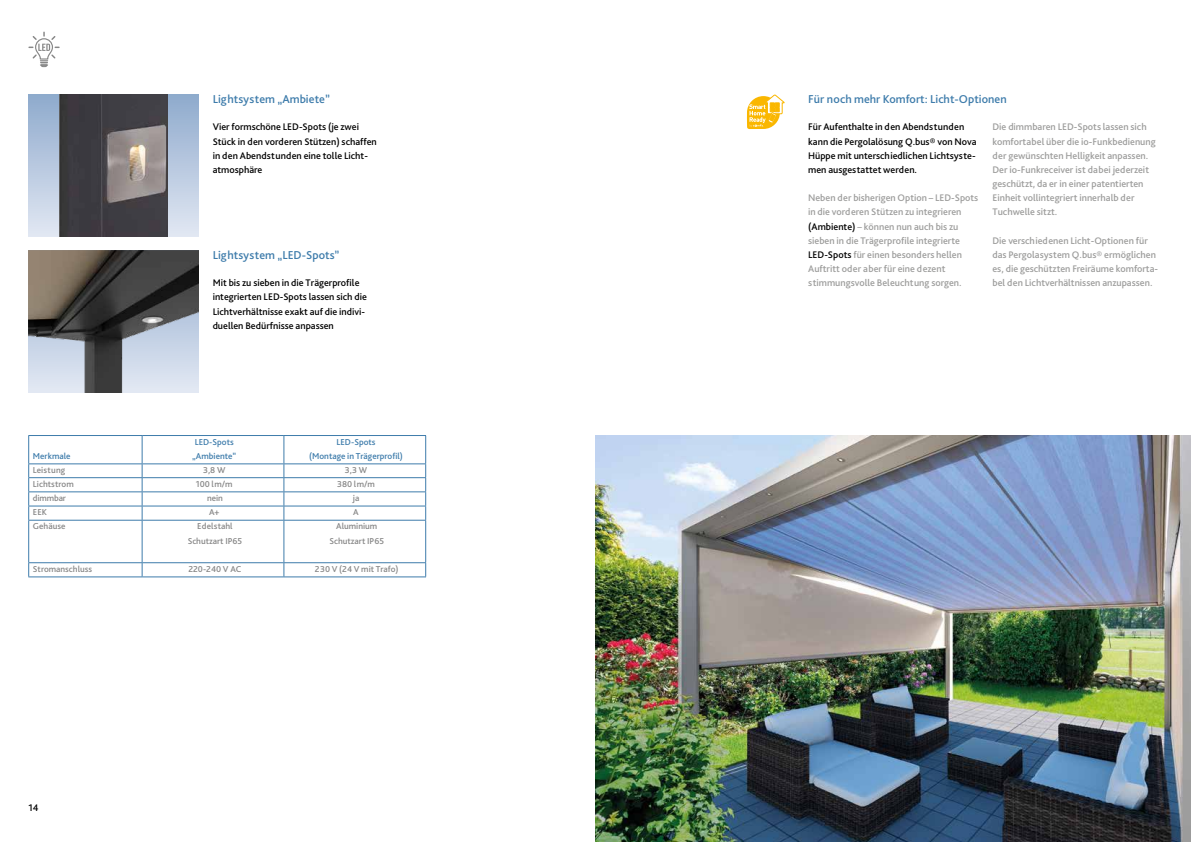
<style>
.page{position:relative;width:1191px;height:842px;background:#fff}
.page>*{position:absolute;margin:0;border:0;box-sizing:border-box;transform-origin:0 0}
.t1{font:500 12px "Bliss Pro";letter-spacing:.005em;color:#3e7cab}
.t2{font:500 10px/14.2px "Bliss Pro";color:#9d9d9c}
.t3{font:500 10px/14.2px "Bliss Pro";color:#000}
.t4{font:500 9px/14.2px "Bliss Pro";color:#878787;text-align:center}
.t5{font:500 9px/14.2px "Bliss Pro";color:#3e7cab}
.s1{color:#000}
</style>
<div class="page">
<svg style="left:28px;top:31px;width:32px;height:36px"></svg>
<img style="left:595px;top:435px;width:596px;height:407px">
<img style="left:28px;top:251px;width:170px;height:142px">
<div style="left:28px;top:95px;width:170px;height:142px;background:linear-gradient(to bottom,#8faacd,#e1e7f3)"></div>
<img style="left:59px;top:95px;width:109px;height:142px">
<svg style="left:747px;top:95px;width:37px;height:34px"></svg>
<hr style="left:28px;top:435px;width:114px;height:1px;background:#3e7cab">
<hr style="left:142px;top:435px;width:142px;height:1px;background:#3e7cab">
<hr style="left:284px;top:435px;width:142px;height:1px;background:#3e7cab">
<hr style="left:28px;top:463px;width:114px;height:1px;background:#3e7cab">
<hr style="left:142px;top:463px;width:142px;height:1px;background:#3e7cab">
<hr style="left:284px;top:463px;width:142px;height:1px;background:#3e7cab">
<hr style="left:28px;top:477px;width:114px;height:1px;background:#3e7cab">
<hr style="left:142px;top:477px;width:142px;height:1px;background:#3e7cab">
<hr style="left:284px;top:477px;width:142px;height:1px;background:#3e7cab">
<hr style="left:28px;top:491px;width:114px;height:1px;background:#3e7cab">
<hr style="left:142px;top:491px;width:142px;height:1px;background:#3e7cab">
<hr style="left:284px;top:491px;width:142px;height:1px;background:#3e7cab">
<hr style="left:28px;top:506px;width:114px;height:1px;background:#3e7cab">
<svg style="left:28px;top:436px;width:1px;height:84px"></svg>
<hr style="left:142px;top:506px;width:142px;height:1px;background:#3e7cab">
<svg style="left:142px;top:436px;width:1px;height:84px"></svg>
<hr style="left:284px;top:506px;width:142px;height:1px;background:#3e7cab">
<svg style="left:283px;top:436px;width:1px;height:84px"></svg>
<svg style="left:425px;top:436px;width:1px;height:84px"></svg>
<hr style="left:28px;top:520px;width:114px;height:1px;background:#3e7cab">
<hr style="left:28px;top:520px;width:1px;height:42px;background:#3e7cab">
<hr style="left:142px;top:520px;width:142px;height:1px;background:#3e7cab">
<hr style="left:142px;top:520px;width:1px;height:42px;background:#3e7cab">
<hr style="left:284px;top:520px;width:142px;height:1px;background:#3e7cab">
<hr style="left:283px;top:520px;width:1px;height:42px;background:#3e7cab">
<hr style="left:425px;top:520px;width:1px;height:42px;background:#3e7cab">
<hr style="left:28px;top:562px;width:114px;height:1px;background:#3e7cab">
<svg style="left:28px;top:563px;width:1px;height:13px"></svg>
<hr style="left:142px;top:562px;width:142px;height:1px;background:#3e7cab">
<svg style="left:142px;top:563px;width:1px;height:13px"></svg>
<hr style="left:284px;top:562px;width:142px;height:1px;background:#3e7cab">
<svg style="left:283px;top:563px;width:1px;height:13px"></svg>
<svg style="left:425px;top:563px;width:1px;height:13px"></svg>
<hr style="left:28px;top:576px;width:114px;height:1px;background:#3e7cab">
<hr style="left:142px;top:576px;width:142px;height:1px;background:#3e7cab">
<hr style="left:284px;top:576px;width:142px;height:1px;background:#3e7cab">
<p class="t1" style="left:213px;top:92px;width:119px">Lightsystem „Ambiete”</p>
<p class="t3" style="left:213px;top:120px;width:166px">Vier formschöne LED-Spots (je zwei<br>Stück in den vorderen Stützen) schaffen in den Abendstunden eine tolle Licht&shy;atmosphäre</p>
<p class="t1" style="left:213px;top:248px;width:128px">Lightsystem „LED-Spots”</p>
<p class="t5" style="left:33px;top:449px;width:39px">Merkmale</p>
<p class="t3" style="left:213px;top:276px;width:156px">Mit bis zu sieben in die Trägerprofile integrierten LED-Spots lassen sich die Lichtverhältnisse exakt auf die indivi&shy;duellen Bedürfnisse anpassen</p>
<p class="t5" style="left:192px;top:434px;width:45px">LED-Spots „Ambiente”</p>
<p class="t5" style="left:309px;top:434px;width:95px;text-align:center">LED-Spots<br>(Montage in Trägerprofil)</p>
<p class="t4" style="left:33px;top:463px;width:34px">Leistung</p>
<p class="t4" style="left:203px;top:463px;width:24px">3,8 W</p>
<p class="t4" style="left:345px;top:463px;width:24px">3,3 W</p>
<p class="t4" style="left:33px;top:477px;width:42px">Lichtstrom</p>
<p class="t4" style="left:196px;top:477px;width:38px">100 lm/m</p>
<p class="t4" style="left:337px;top:477px;width:39px">380 lm/m</p>
<p class="t4" style="left:33px;top:491px;width:35px">dimmbar</p>
<p class="t4" style="left:207px;top:491px;width:17px">nein</p>
<p class="t4" style="left:353px;top:491px;width:8px">ja</p>
<p class="t4" style="left:33px;top:505px;width:16px">EEK</p>
<p class="t4" style="left:209px;top:505px;width:12px">A+</p>
<p class="t4" style="left:353px;top:505px;width:7px">A</p>
<p class="t4" style="left:33px;top:519px;width:34px">Gehäuse</p>
<p class="t4" style="left:188px;top:519px;width:56px">Edelstahl<br>Schutzart IP65</p>
<p class="t4" style="left:329px;top:519px;width:56px">Aluminium<br>Schutzart IP65</p>
<p class="t4" style="left:33px;top:562px;width:61px">Stromanschluss</p>
<p class="t4" style="left:188px;top:562px;width:54px">220-240 V AC</p>
<p class="t4" style="left:315px;top:562px;width:85px">230 V (24 V mit Trafo)</p>
<p class="t3" style="left:28px;top:800px;width:12px">14</p>
<p class="t1" style="left:808px;top:92px;width:200px">Für noch mehr Komfort: Licht-Optionen</p>
<p class="t3" style="left:808px;top:120px;width:170px">Für Aufenthalte in den Abendstunden kann die Pergolalösung Q.bus® von Nova Hüppe mit unterschiedlichen Lichtsyste&shy;men ausgestattet werden.</p>
<p class="t2" style="left:808px;top:191px;width:172px">Neben der bisherigen Option – LED-Spots in die vorderen Stützen zu integrieren <span class="s1">(Ambiente)</span> – können nun auch bis zu sieben in die Trägerprofile integrierte <span class="s1">LED-Spots</span> für einen besonders hellen Auftritt oder aber für eine dezent stimmungsvolle Beleuchtung sorgen.</p>
<p class="t2" style="left:992px;top:120px;width:165px">Die dimmbaren LED-Spots lassen sich komfortabel über die io-Funkbedienung der gewünschten Helligkeit anpassen.<br>Der io-Funkreceiver ist dabei jederzeit geschützt, da er in einer patentierten Einheit vollintegriert innerhalb der Tuchwelle sitzt.</p>
<p class="t2" style="left:992px;top:233px;width:167px">Die verschiedenen Licht-Optionen für das Pergolasystem Q.bus® ermöglichen es, die geschützten Freiräume komforta&shy;bel den Lichtverhältnissen anzupassen.</p>
</div>
